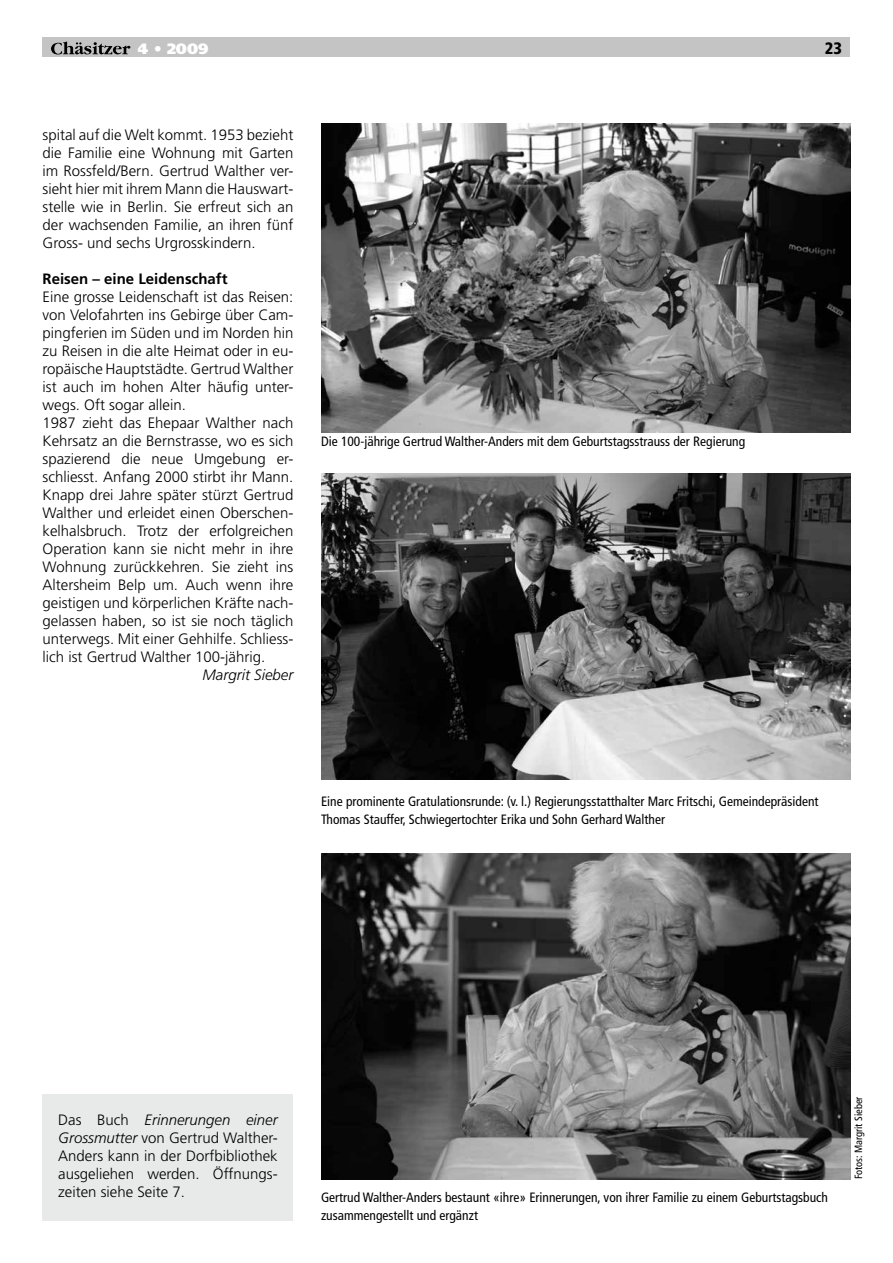
<style>
.page{position:relative;width:893px;height:1263px;background:#fff}
.page>*{position:absolute;margin:0;border:0;box-sizing:border-box;transform-origin:0 0}
.t1{font:900 condensed 16.5px "Frutiger";color:#000}
.t2{font:300 15px/18px "Frutiger";color:#000;text-align:justify}
.t3{font:700 15px "Frutiger";color:#000}
.t4{font:italic 300 15px "Frutiger";color:#000}
.t5{font:900 15px "Frutiger";color:#fff}
.t6{font:condensed 13.5px/18px "Frutiger";color:#000}
.t7{font:condensed 10.5px "Frutiger";color:#000}
.s1{font-style:italic}
</style>
<div class="page">
<div style="left:43px;top:37px;width:807px;height:19px;background:#c4c4c5"></div>
<svg style="left:51px;top:42px;width:79px;height:13px"></svg>
<img style="left:321px;top:123px;width:529px;height:310px">
<img style="left:321px;top:473px;width:529px;height:307px">
<img style="left:321px;top:853px;width:529px;height:326px">
<div style="left:43px;top:1094px;width:250px;height:126px;background:#e8e9e9"></div>
<p class="t5" style="left:138px;top:40px;width:72px">4 • 2009</p>
<p class="t1" style="left:825px;top:39px;width:19px">23</p>
<p class="t2" style="left:43px;top:126px;width:252px">spital auf die Welt kommt. 1953 bezieht die Familie eine Wohnung mit Garten im Rossfeld/Bern. Gertrud Walther ver&shy;sieht hier mit ihrem Mann die Hauswart&shy;stelle wie in Berlin. Sie erfreut sich an der wachsenden Familie, an ihren fünf Gross- und sechs Urgrosskindern.</p>
<p class="t3" style="left:43px;top:270px;width:187px">Reisen – eine Leidenschaft</p>
<p class="t2" style="left:43px;top:288px;width:252px;text-align:left">Eine grosse Leidenschaft ist das Reisen: von Velofahrten ins Gebirge über Cam&shy;pingferien im Süden und im Norden hin zu Reisen in die alte Heimat oder in eu&shy;ropäische Hauptstädte. Gertrud Walther ist auch im hohen Alter häufig unter&shy;wegs. Oft sogar allein.<br>1987 zieht das Ehepaar Walther nach Kehrsatz an die Bernstrasse, wo es sich spazierend die neue Umgebung er&shy;schliesst. Anfang 2000 stirbt ihr Mann.<br>Knapp drei Jahre später stürzt Gertrud Walther und erleidet einen Oberschen&shy;kelhalsbruch. Trotz der erfolgreichen Operation kann sie nicht mehr in ihre Wohnung zurückkehren. Sie zieht ins Altersheim Belp um. Auch wenn ihre geistigen und körperlichen Kräfte nach&shy;gelassen haben, so ist sie noch täglich unterwegs. Mit einer Gehhilfe. Schliess&shy;lich ist Gertrud Walther 100-jährig.</p>
<p class="t4" style="left:203px;top:667px;width:92px">Margrit Sieber</p>
<p class="t6" style="left:321px;top:433px;width:426px">Die 100-jährige Gertrud Walther-Anders mit dem Geburtstagsstrauss der Regierung</p>
<p class="t6" style="left:321px;top:793px;width:499px">Eine prominente Gratulationsrunde: (v. l.) Regierungsstatthalter Marc Fritschi, Gemeindepräsident<br>Thomas Stauffer, Schwiegertochter Erika und Sohn Gerhard Walther</p>
<p class="t2" style="left:58px;top:1111px;width:221px">Das Buch <span class="s1">Erinnerungen einer Grossmutter</span> von Gertrud Walther-Anders kann in der Dorfbibliothek ausgeliehen werden. Öffnungs&shy;zeiten siehe Seite 7.</p>
<p class="t6" style="left:321px;top:1189px;width:508px">Gertrud Walther-Anders bestaunt «ihre» Erinnerungen, von ihrer Familie zu einem Geburtstagsbuch zusammengestellt und ergänzt</p>
<p class="t7" style="left:852px;top:1179px;width:84px;rotate:-90deg">Fotos: Margrit Sieber</p>
</div>
